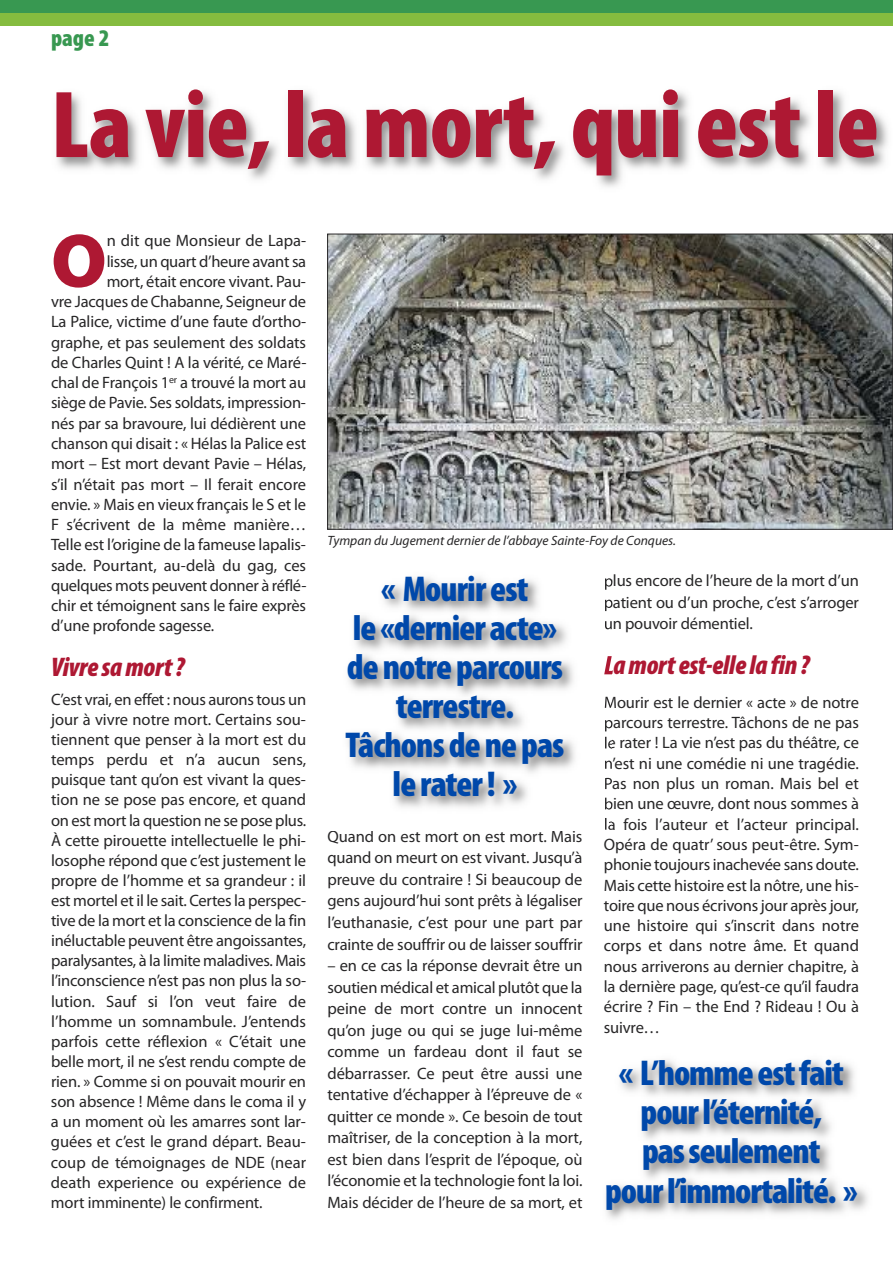
<style>
.page{position:relative;width:893px;height:1263px;background:#fff}
.page>*{position:absolute;margin:0;border:0;box-sizing:border-box;transform-origin:0 0}
.t1{font:900 condensed 96px "Myriad Pro";letter-spacing:-.01em;color:#ae1833}
.t2{font:900 76.5px "Myriad Pro";color:#ae1833}
.t3{font:900 condensed 36px/39px "Myriad Pro";letter-spacing:-.025em;color:#0048aa;text-align:center}
.t4{font:italic 900 condensed 27px "Myriad Pro";letter-spacing:-.01em;color:#ae1833}
.t5{font:900 condensed 24px "Myriad Pro";color:#389851}
.t6{font:16.5px/20.1px "Myriad Pro";letter-spacing:-.01em;color:#272627;text-align:justify}
.t7{font:italic 13.5px "Myriad Pro";color:#272627}
</style>
<div class="page">
<img style="left:57px;top:91px;width:831px;height:96px">
<div style="left:0;top:13px;width:893px;height:13px;background:#85bc3f"></div>
<div style="left:0;top:0;width:893px;height:13px;background:#389851"></div>
<img style="left:348px;top:577px;width:263px;height:231px">
<img style="left:605px;top:577px;width:6px;height:13px">
<svg style="left:605px;top:598px;width:6px;height:13px"></svg>
<svg style="left:605px;top:619px;width:6px;height:13px"></svg>
<img style="left:604px;top:656px;width:7px;height:18px">
<svg style="left:605px;top:696px;width:6px;height:12px"></svg>
<svg style="left:605px;top:718px;width:6px;height:13px"></svg>
<svg style="left:605px;top:737px;width:6px;height:12px"></svg>
<svg style="left:605px;top:758px;width:6px;height:11px"></svg>
<img style="left:605px;top:777px;width:6px;height:14px">
<svg style="left:605px;top:798px;width:6px;height:12px"></svg>
<svg style="left:605px;top:818px;width:6px;height:12px"></svg>
<img style="left:606px;top:1060px;width:262px;height:159px">
<img style="left:329px;top:236px;width:562px;height:291px">
<div style="left:327px;top:234px;width:566px;height:295px;border:1px solid #272627"></div>
<h3 class="t5" style="left:51px;top:30px;width:60px">page 2</h3>
<h1 class="t1" style="left:51px;top:91px;width:830px">La vie, lamort, qui estle</h1>
<h2 class="t2" style="left:51px;top:232px;width:57px">O</h2>
<p class="t6" style="left:107px;top:232px;width:201px">n dit que monsieur de Lapa-</p>
<p class="t6" style="left:107px;top:252px;width:201px">lisse, un quart d’heure avant sa</p>
<p class="t6" style="left:107px;top:272px;width:201px">mort, était encore vivant. Pau-</p>
<p class="t6" style="left:51px;top:293px;width:257px">vre Jacques de Chabanne, Seigneur de</p>
<p class="t6" style="left:51px;top:313px;width:257px">La Palice, victime d’une faute d’ortho-</p>
<p class="t6" style="left:51px;top:333px;width:257px">graphe, et pas seulement des soldats</p>
<p class="t6" style="left:51px;top:354px;width:257px">de Charles Quint ! A la vérité, ce maré-</p>
<p class="t6" style="left:51px;top:374px;width:257px">chal de François 1<sup>er</sup> a trouvé la mort au</p>
<p class="t6" style="left:51px;top:394px;width:256px">siège de Pavie. Ses soldats, impression-</p>
<p class="t6" style="left:51px;top:414px;width:257px">nés par sa bravoure, lui dédièrent une</p>
<p class="t6" style="left:51px;top:435px;width:257px">chanson qui disait : « hélas la Palice est</p>
<p class="t6" style="left:51px;top:455px;width:257px">mort – est mort devant Pavie – hélas,</p>
<p class="t6" style="left:51px;top:475px;width:257px">s’il n’était pas mort – Il ferait encore</p>
<p class="t6" style="left:51px;top:495px;width:257px">envie. » mais en vieux français le S et le</p>
<p class="t6" style="left:51px;top:516px;width:257px">F s’écrivent de la même manière…</p>
<p class="t6" style="left:51px;top:536px;width:256px">telle est l’origine de la fameuse lapalis-</p>
<p class="t6" style="left:51px;top:556px;width:257px">sade. Pourtant, au-delà du gag, ces</p>
<p class="t6" style="left:51px;top:577px;width:257px">quelques mots peuvent donner à réflé-</p>
<p class="t6" style="left:51px;top:597px;width:257px">chir et témoignent sans le faire exprès</p>
<p class="t6" style="left:51px;top:617px;width:165px">d’une profonde sagesse.</p>
<h3 class="t4" style="left:51px;top:658px;width:135px">Vivre samort?</h3>
<p class="t6" style="left:51px;top:690px;width:257px">C’est vrai, en effet : nous aurons tous un jour à vivre notre mort. Certains sou&shy;tiennent que penser à la mort est du temps perdu et n’a aucun sens, puisque tant qu’on est vivant la ques&shy;tion ne se pose pas encore, et quand on est mort la question ne se pose plus.<br>À cette pirouette intellectuelle le phi&shy;losophe répond que c’est justement le propre de l’homme et sa grandeur : il est mortel et il le sait. Certes la perspec&shy;tive de la mort et la conscience de la fin inéluctable peuvent être angoissantes, paralysantes, à la limite maladives. mais l’inconscience n’est pas non plus la so&shy;lution. Sauf si l’on veut faire de l’homme un somnambule. J’entends parfois cette réflexion « C’était une belle mort, il ne s’est rendu compte de rien. » Comme si on pouvait mourir en son absence ! même dans le coma il y a un moment où les amarres sont lar&shy;guées et c’est le grand départ. Beau&shy;coup de témoignages de nDe (near death experience ou expérience de mort imminente) le confirment.</p>
<p class="t7" style="left:327px;top:535px;width:350px">Tympan du Jugement dernier de l’abbaye Sainte-Foy de Conques.</p>
<h3 class="t3" style="left:345px;top:573px;width:220px">« Mourirest le«dernieracte» denotreparcours terrestre.<br>Tâchonsdenepas lerater! »</h3>
<p class="t6" style="left:327px;top:827px;width:257px;line-height:21.5px">Quand on est mort on est mort. mais quand on meurt on est vivant. Jusqu’à preuve du contraire ! Si beaucoup de gens aujourd’hui sont prêts à légaliser l’euthanasie, c’est pour une part par crainte de souffrir ou de laisser souffrir</p>
<p class="t6" style="left:327px;top:956px;width:257px;line-height:21.5px">– en ce cas la réponse devrait être un soutien médical et amical plutôt que la peine de mort contre un innocent qu’on juge ou qui se juge lui-même comme un fardeau dont il faut se débarrasser. Ce peut être aussi une tentative d’échapper à l’épreuve de « quitter ce monde ». Ce besoin de tout maîtriser, de la conception à la mort, est bien dans l’esprit de l’époque, où l’économie et la technologie font la loi. mais décider de l’heure de sa mort, et</p>
<p class="t6" style="left:604px;top:572px;width:257px;line-height:21.3px">plus encore de l’heure de la mort d’un patient ou d’un proche, c’est s’arroger un pouvoir démentiel.</p>
<h3 class="t4" style="left:604px;top:656px;width:207px">Lamort est-elle la fin ?</h3>
<p class="t6" style="left:604px;top:693px;width:257px">mourir est le dernier « acte » de notre parcours terrestre. tâchons de ne pas le rater ! La vie n’est pas du théâtre, ce n’est ni une comédie ni une tragédie.<br>Pas non plus un roman. mais bel et bien une œuvre, dont nous sommes à la fois l’auteur et l’acteur principal. opéra de quatr’ sous peut-être. Sym&shy;phonie toujours inachevée sans doute. mais cette histoire est la nôtre, une his&shy;toire que nous écrivons jour après jour, une histoire qui s’inscrit dans notre corps et dans notre âme. et quand nous arriverons au dernier chapitre, à la dernière page, qu’est-ce qu’il faudra écrire ? Fin – the end ? Rideau ! ou à suivre…</p>
<h3 class="t3" style="left:605px;top:1057px;width:254px">« L’hommeestfait pourl’éternité, passeulement pourl’immortalité. »</h3>
</div>
